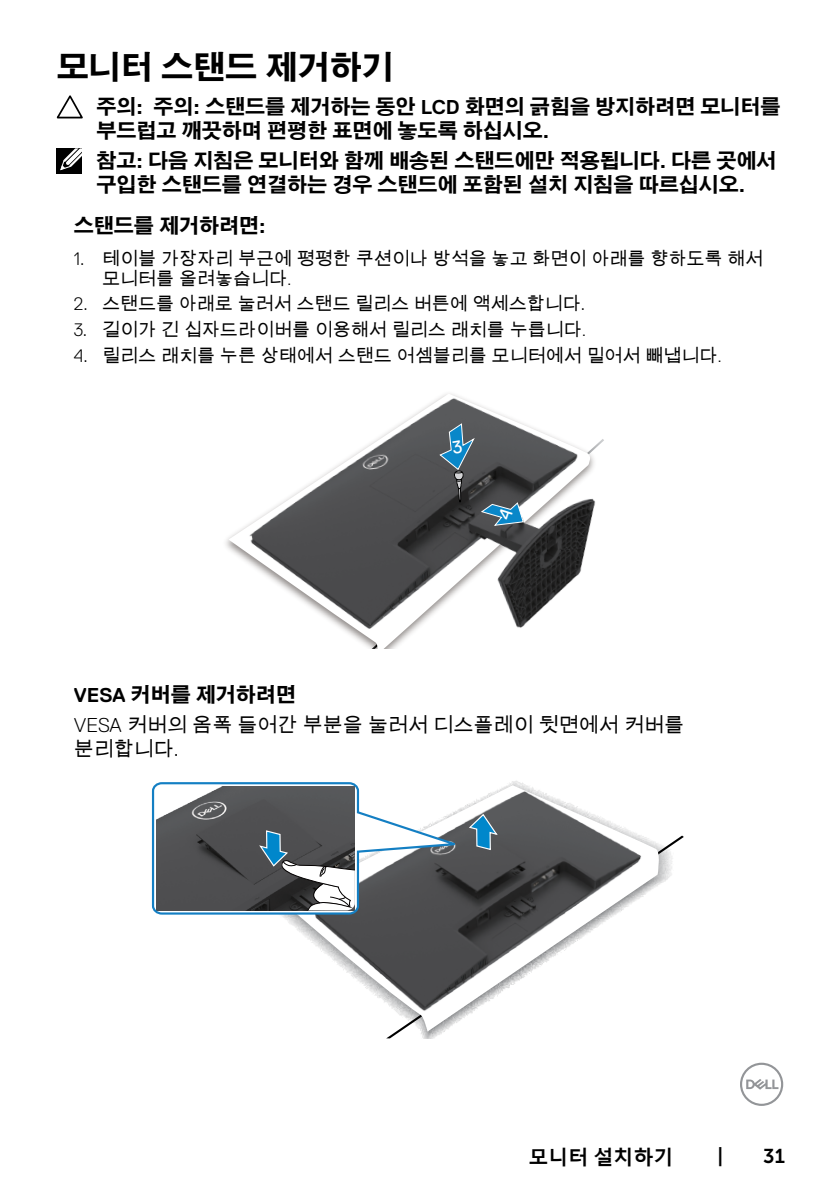
<style>
.page{position:relative;width:840px;height:1191px;background:#fff}
.page>*{position:absolute;margin:0;border:0;box-sizing:border-box;transform-origin:0 0}
.t1{font:700 32px "Adobe Gothic Std";color:#000}
.t2{font:700 20px/24px "Adobe Gothic Std";color:#000}
.t3{font:20px/24px "Arial Unicode MS";color:#000}
.t4{font:700 20px "Malgun Gothic";color:#000}
.t5{font:20px "Museo Sans For Dell 700";color:#000}
.t6{font:18px/20px "Arial Unicode MS";color:#000}
.s1{font-family:"Dell Replica"}
.s2{font-family:"Dell Replica";font-weight:300}
.s3{font-family:"Museo Sans For Dell 300"}
</style>
<div class="page">
<svg style="left:740px;top:1062px;width:42px;height:44px"></svg>
<svg style="left:57px;top:95px;width:26px;height:24px"></svg>
<div style="left:57px;top:148px;width:25px;height:26px;background:#000"></div>
<svg style="left:60px;top:148px;width:22px;height:23px"></svg>
<img style="left:230px;top:393px;width:374px;height:256px">
<svg style="left:387px;top:835px;width:296px;height:203px"></svg>
<svg style="left:282px;top:835px;width:379px;height:196px"></svg>
<img style="left:309px;top:785px;width:338px;height:230px">
<svg style="left:151px;top:782px;width:314px;height:133px"></svg>
<svg style="left:467px;top:813px;width:32px;height:38px"></svg>
<svg style="left:153px;top:783px;width:301px;height:130px"></svg>
<svg style="left:480px;top:502px;width:43px;height:24px"></svg>
<svg style="left:439px;top:423px;width:35px;height:79px;background:#496270"></svg>
<h1 class="t1" style="left:57px;top:48px;width:338px">모니터 스탠드 제거하기</h1>
<p class="t2" style="left:96px;top:96px;width:685px">주의<span class="s1">:</span> 주의<span class="s1">:</span> 스탠드를 제거하는 동안 <span class="s1">LCD</span> 화면의 긁힘을 방지하려면 모니터를 부드럽고 깨끗하며 편평한 표면에 놓도록 하십시오<span class="s1">.</span></p>
<p class="t2" style="left:96px;top:149px;width:681px">참고<span class="s1">:</span> 다음 지침은 모니터와 함께 배송된 스탠드에만 적용됩니다<span class="s1">.</span> 다른 곳에서 구입한 스탠드를 연결하는 경우 스탠드에 포함된 설치 지침을 따르십시오<span class="s1">.</span></p>
<p class="t2" style="left:74px;top:214px;width:193px">스탠드를 제거하려면<span class="s1">:</span></p>
<p class="t6" style="left:102px;top:248px;width:662px;text-indent:-28px"><span class="s2">1.</span> 테이블 가장자리 부근에 평평한 쿠션이나 방석을 놓고 화면이 아래를 향하도록 해서 모니터를 올려놓습니다<span class="s3">.</span></p>
<p class="t6" style="left:74px;top:293px;width:512px"><span class="s2">2.</span> 스탠드를 아래로 눌러서 스탠드 릴리스 버튼에 액세스합니다<span class="s2">.</span></p>
<p class="t6" style="left:74px;top:319px;width:513px"><span class="s2">3.</span> 길이가 긴 십자드라이버를 이용해서 릴리스 래치를 누릅니다<span class="s3">.</span></p>
<p class="t6" style="left:74px;top:345px;width:649px"><span class="s2">4.</span> 릴리스 래치를 누른 상태에서 스탠드 어셈블리를 모니터에서 밀어서 빼냅니다<span class="s3">.</span></p>
<p class="t2" style="left:74px;top:683px;width:224px"><span class="s1">VESA</span> 커버를 제거하려면</p>
<p class="t3" style="left:74px;top:712px;width:611px"><span class="s2">VESA</span> 커버의 옴폭 들어간 부분을 눌러서 디스플레이 뒷면에서 커버를 분리합니다<span class="s2">.</span></p>
<p class="t4" style="left:528px;top:1143px;width:146px">모니터 설치하기</p>
<p class="t5" style="left:717px;top:1144px;width:7px">|</p>
<p class="t5" style="left:762px;top:1144px;width:23px">31</p>
</div>
